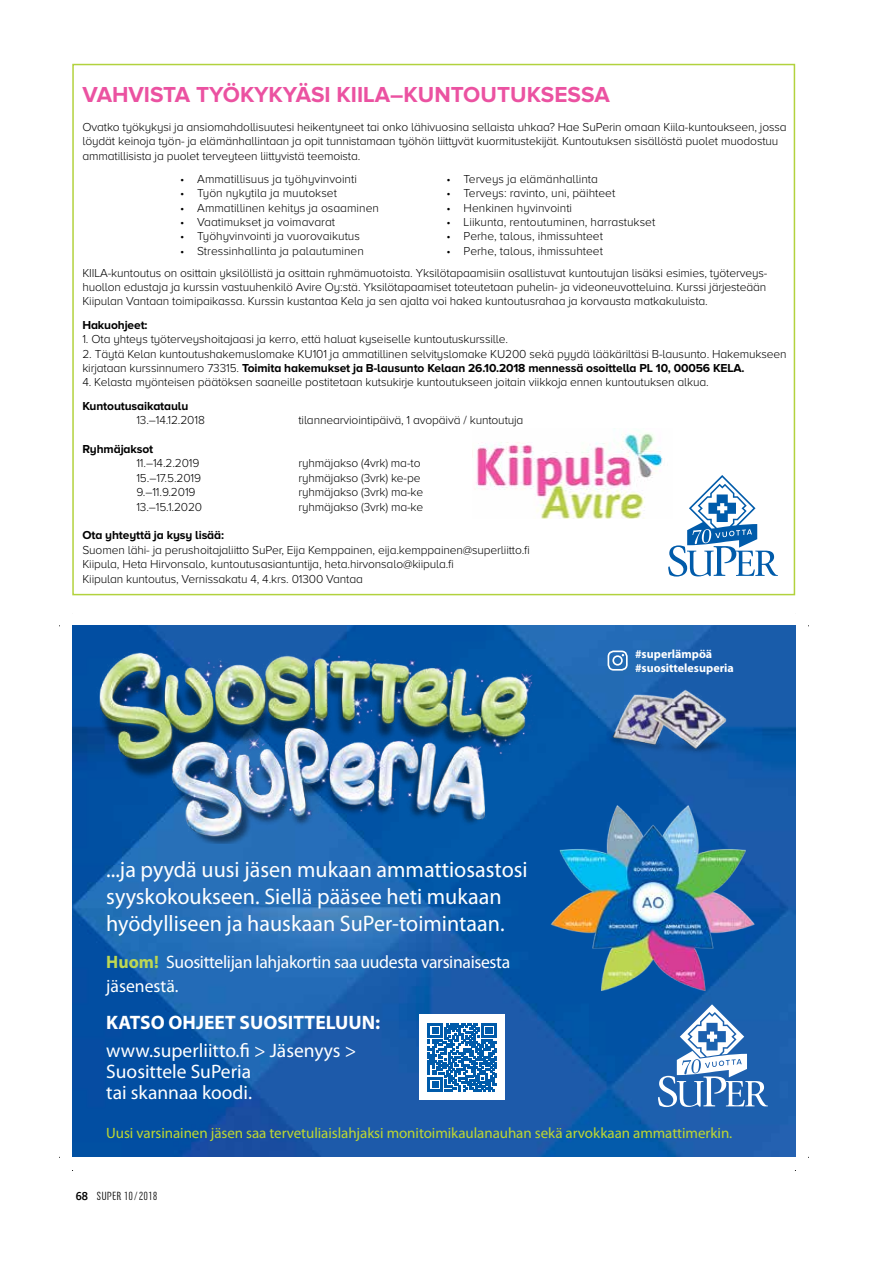
<style>
.page{position:relative;width:893px;height:1263px;background:#fff}
.page>*{position:absolute;margin:0;border:0;box-sizing:border-box;transform-origin:0 0}
.t1{font:22.5px/27px "Myriad Pro";color:#fff}
.t2{font:700 22.5px "Proxima Nova A";color:#eb52a1}
.t3{font:19.5px/21px "Myriad Pro";color:#fff}
.t4{font:700 19.5px "Myriad Pro";color:#fff}
.t5{font:18px/24px "Myriad Pro";letter-spacing:-.02em;color:#fff}
.t6{font:15px "Myriad Pro";letter-spacing:-.005em;color:#bfd730}
.t7{font:300 12px/14.4px "Proxima Nova A";letter-spacing:-.01em;color:#000}
.t8{font:700 12px "Proxima Nova A";letter-spacing:-.01em;color:#000}
.t9{font:700 12px/13.5px "Myriad Pro";color:#fff}
.t10{font:300 11.7px "Kurry Pro";letter-spacing:.01em;color:#000}
.s1{font-weight:700}
.s2{font-weight:700;color:#bdd753}
.s3{font-family:"Maurea Medium Caps Lf";font-weight:400;font-size:12px}
</style>
<div class="page">
<img style="left:476px;top:428px;width:187px;height:91px">
<svg style="left:668px;top:475px;width:110px;height:101px"></svg>
<img style="left:72px;top:625px;width:723px;height:532px">
<div style="left:420px;top:1014px;width:85px;height:85px;background:#fff"></div>
<svg style="left:428px;top:1023px;width:68px;height:68px"></svg>
<div style="left:608px;top:650px;width:20px;height:21px;border:2px solid #fff;border-radius:5px"></div>
<div style="left:612px;top:655px;width:11px;height:11px;border:2px solid #fff;border-radius:50%"></div>
<img style="left:86px;top:631px;width:461px;height:213px">
<img style="left:594px;top:671px;width:143px;height:95px">
<svg style="left:658px;top:1004px;width:110px;height:103px"></svg>
<img style="left:549px;top:800px;width:208px;height:194px">
<h1 class="t2" style="left:82px;top:82px;width:529px">VAHVISTA TYÖKYKYÄSI KIILA–KUNTOUTUKSESSA</h1>
<p class="t7" style="left:82px;top:119px;width:706px">Ovatko työkykysi ja ansiomahdollisuutesi heikentyneet tai onko lähivuosina sellaista uhkaa? Hae SuPerin omaan Kiila-kuntoukseen, jossa löydät keinoja työn- ja elämänhallintaan ja opit tunnistamaan työhön liittyvät kuormitustekijät. Kuntoutuksen sisällöstä puolet muodostuu ammatillisista ja puolet terveyteen liittyvistä teemoista.</p>
<p class="t7" style="left:180px;top:171px;width:178px">• Ammatillisuus ja työhyvinvointi</p>
<p class="t7" style="left:180px;top:186px;width:158px">• Työn nykytila ja muutokset</p>
<p class="t7" style="left:180px;top:200px;width:200px">• Ammatillinen kehitys ja osaaminen</p>
<p class="t7" style="left:180px;top:215px;width:156px">• Vaatimukset ja voimavarat</p>
<p class="t7" style="left:180px;top:229px;width:181px">• Työhyvinvointi ja vuorovaikutus</p>
<p class="t7" style="left:180px;top:243px;width:185px">• Stressinhallinta ja palautuminen</p>
<p class="t7" style="left:447px;top:171px;width:153px">• Terveys ja elämänhallinta</p>
<p class="t7" style="left:447px;top:186px;width:170px">• Terveys: ravinto, uni, päihteet</p>
<p class="t7" style="left:447px;top:200px;width:127px">• Henkinen hyvinvointi</p>
<p class="t7" style="left:447px;top:215px;width:210px">• Liikunta, rentoutuminen, harrastukset</p>
<p class="t7" style="left:447px;top:229px;width:158px">• Perhe, talous, ihmissuhteet</p>
<p class="t7" style="left:447px;top:243px;width:158px">• Perhe, talous, ihmissuhteet</p>
<p class="t7" style="left:82px;top:265px;width:686px;text-align:justify">KIILA-kuntoutus on osittain yksilöllistä ja osittain ryhmämuotoista. Yksilötapaamisiin osallistuvat kuntoutujan lisäksi esimies, työterveys&shy;huollon edustaja ja kurssin vastuuhenkilö Avire Oy:stä. Yksilötapaamiset toteutetaan puhelin- ja videoneuvotteluina. Kurssi järjesteään Kiipulan Vantaan toimipaikassa. Kurssin kustantaa Kela ja sen ajalta voi hakea kuntoutusrahaa ja korvausta matkakuluista.</p>
<p class="t8" style="left:82px;top:318px;width:67px">Hakuohjeet:</p>
<p class="t7" style="left:82px;top:332px;width:427px">1. Ota yhteys työterveyshoitajaasi ja kerro, että haluat kyseiselle kuntoutuskurssille.</p>
<p class="t7" style="left:82px;top:346px;width:706px">2. Täytä Kelan kuntoutushakemuslomake KU101 ja ammatillinen selvityslomake KU200 sekä pyydä lääkäriltäsi B-lausunto. Hakemukseen kirjataan kurssinnumero 73315. <span class="s1">Toimita hakemukset ja B-lausunto Kelaan 26.10.2018 mennessä osoittella PL 10, 00056 KELA.</span></p>
<p class="t7" style="left:82px;top:375px;width:628px">4. Kelasta myönteisen päätöksen saaneille postitetaan kutsukirje kuntoutukseen joitain viikkoja ennen kuntoutuksen alkua.</p>
<p class="t8" style="left:82px;top:399px;width:107px">Kuntoutusaikataulu</p>
<p class="t7" style="left:136px;top:413px;width:70px">13.–14.12.2018</p>
<p class="t7" style="left:298px;top:413px;width:227px">tilannearviointipäivä, 1 avopäivä / kuntoutuja</p>
<p class="t8" style="left:82px;top:442px;width:72px">Ryhmäjaksot</p>
<p class="t7" style="left:136px;top:456px;width:65px">11.–14.2.2019</p>
<p class="t7" style="left:298px;top:456px;width:124px">ryhmäjakso (4vrk) ma-to</p>
<p class="t7" style="left:136px;top:470px;width:66px">15.–17.5.2019</p>
<p class="t7" style="left:298px;top:470px;width:124px">ryhmäjakso (3vrk) ke-pe</p>
<p class="t7" style="left:136px;top:485px;width:61px">9.–11.9.2019</p>
<p class="t7" style="left:298px;top:485px;width:126px">ryhmäjakso (3vrk) ma-ke</p>
<p class="t7" style="left:136px;top:499px;width:67px">13.–15.1.2020</p>
<p class="t7" style="left:298px;top:499px;width:126px">ryhmäjakso (3vrk) ma-ke</p>
<p class="t8" style="left:82px;top:528px;width:143px">Ota yhteyttä ja kysy lisää:</p>
<p class="t7" style="left:82px;top:542px;width:449px">Suomen lähi- ja perushoitajaliitto SuPer, Eija Kemppainen, eija.kemppainen@superliitto.fi<br>Kiipula, Heta Hirvonsalo, kuntoutusasiantuntija, heta.hirvonsalo@kiipula.fi<br>Kiipulan kuntoutus, Vernissakatu 4, 4.krs. 01300 Vantaa</p>
<h1 class="t1" style="left:106px;top:855px;width:423px">...ja pyydä uusi jäsen mukaan ammattiosastosi syyskokoukseen. Siellä pääsee heti mukaan hyödylliseen ja hauskaan SuPer-toimintaan.</h1>
<p class="t9" style="left:635px;top:647px;width:100px">#superlämpöä #suosittelesuperia</p>
<h3 class="t5" style="left:106px;top:949px;width:405px"><span class="s2">Huom!</span> Suosittelijan lahjakortin saa uudesta varsinaisesta jäsenestä.</h3>
<h2 class="t4" style="left:106px;top:1010px;width:275px">KATSO OHJEET SUOSITTELUUN:</h2>
<h2 class="t3" style="left:106px;top:1039px;width:252px">www.superliitto.fi &gt; Jäsenyys &gt;<br>Suosittele SuPeria<br>tai skannaa koodi.</h2>
<p class="t6" style="left:106px;top:1124px;width:628px">Uusi varsinainen jäsen saa tervetuliaislahjaksi monitoimikaulanauhan sekä arvokkaan ammattimerkin.</p>
<p class="t10" style="left:76px;top:1188px;width:83px"><span class="s3">68</span> SUPER 10/2018</p>
</div>
